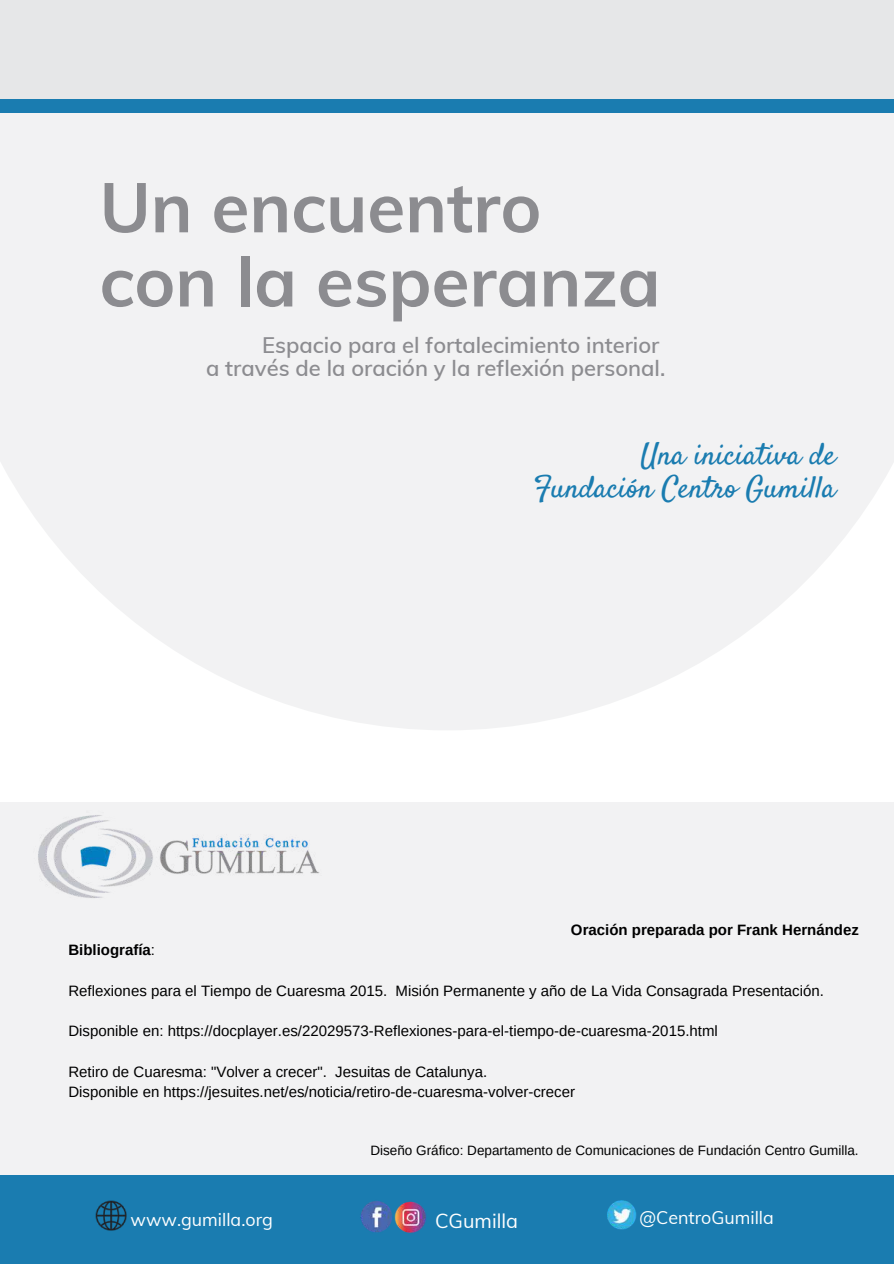
<style>
.page{position:relative;width:894px;height:1264px;background:#fff}
.page>*{position:absolute;margin:0;border:0;box-sizing:border-box;transform-origin:0 0}
.t1{font:700 69.15px/74.1px "Muli";color:#8c8c90}
.t2{font:30.45px/32.5px "Satisfy";color:#1a7cb0;text-align:right}
.t3{font:600 21.9px/23.5px "Muli";color:#8c8c90;text-align:right}
.t4{font:19.8px "Muli";color:#fff}
.t5{font:17.85px "Muli";color:#fff}
.t6{font:15px/20.2px "Arimo";color:#000}
.t7{font:700 15px "Arimo";color:#000}
.t8{font:13.5px "Arimo";color:#000}
.s1{font-weight:400}
</style>
<div class="page">
<svg style="left:0;top:113px;width:893px;height:617px;fill:#f2f2f3"></svg>
<div style="left:0;top:0;width:893px;height:113px;background:#1a7cb0"></div>
<div style="left:0;top:0;width:893px;height:99px;background:#e6e7e8"></div>
<div style="left:0;top:802px;width:893px;height:377px;background:#f2f2f3"></div>
<div style="left:0;top:1175px;width:893px;height:88px;background:#1a7cb0"></div>
<img style="left:360px;top:1201px;width:32px;height:32px">
<img style="left:394px;top:1201px;width:32px;height:32px">
<img style="left:607px;top:1200px;width:29px;height:30px">
<img style="left:96px;top:1200px;width:30px;height:30px">
<img style="left:38px;top:815px;width:282px;height:83px">
<h1 class="t1" style="left:99px;top:169px;width:562px">Un encuentro con la esperanza</h1>
<h3 class="t3" style="left:206px;top:332px;width:460px">Espacio para el fortalecimiento interior<br>a través de la oración y la reflexión personal.</h3>
<h2 class="t2" style="left:533px;top:441px;width:303px">Una iniciativa de<br>Fundación Centro Gumilla</h2>
<p class="t7" style="left:571px;top:921px;width:289px">Oración preparada por Frank Hernández</p>
<p class="t7" style="left:68px;top:941px;width:88px">Bibliografía<span class="s1">:</span></p>
<p class="t6" style="left:68px;top:980px;width:756px">Reflexiones para el Tiempo de Cuaresma 2015. Misión Permanente y año de La Vida Consagrada Presentación.</p>
<p class="t6" style="left:68px;top:1021px;width:650px">Disponible en: https://docplayer.es/22029573-Reflexiones-para-el-tiempo-de-cuaresma-2015.html</p>
<p class="t6" style="left:68px;top:1061px;width:508px">Retiro de Cuaresma: "Volver a crecer". Jesuitas de Catalunya.<br>Disponible en https://jesuites.net/es/noticia/retiro-de-cuaresma-volver-crecer</p>
<p class="t8" style="left:370px;top:1142px;width:489px">Diseño Gráfico: Departamento de Comunicaciones de Fundación Centro Gumilla.</p>
<p class="t5" style="left:130px;top:1207px;width:144px">www.gumilla.org</p>
<h3 class="t4" style="left:435px;top:1208px;width:85px">CGumilla</h3>
<p class="t5" style="left:639px;top:1206px;width:136px">@CentroGumilla</p>
</div>
